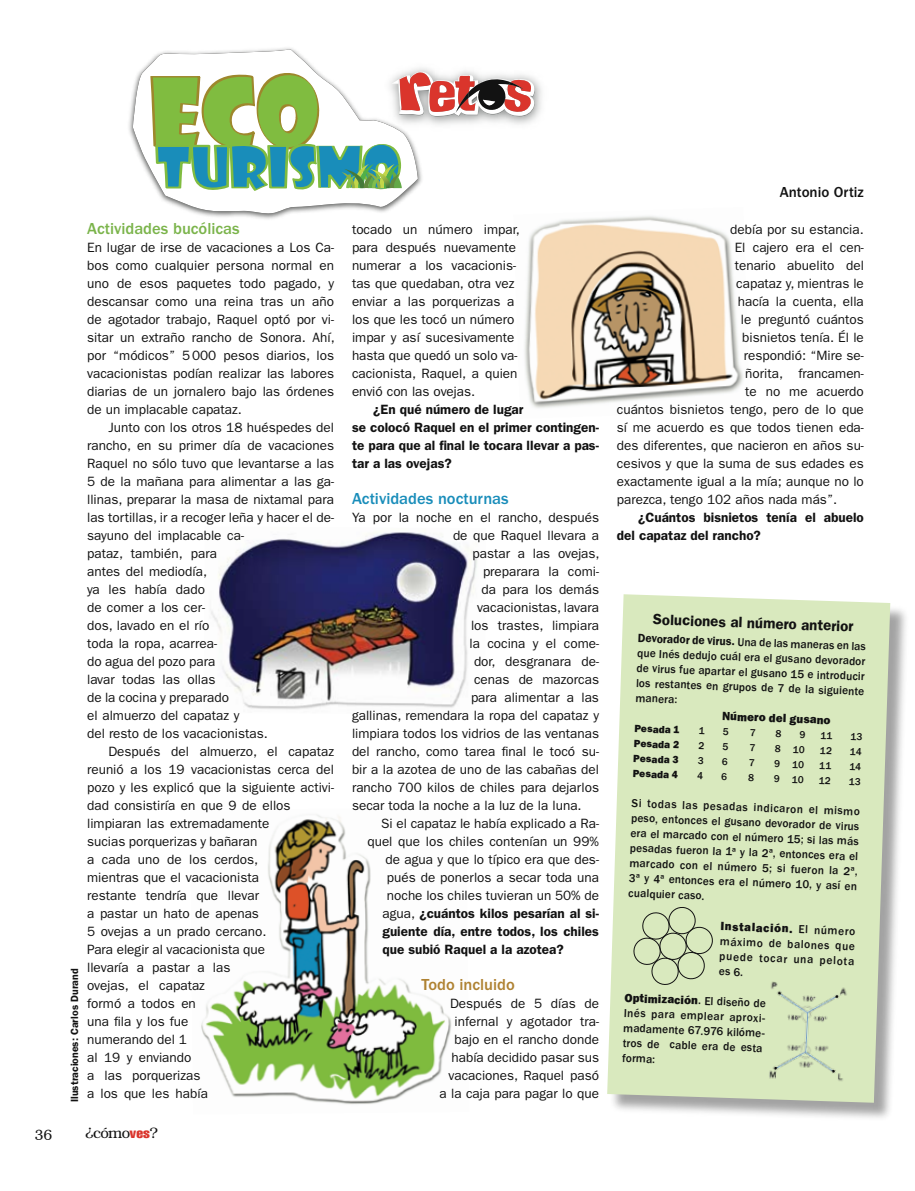
<style>
.page{position:relative;width:915px;height:1191px;background:#fff}
.page>*{position:absolute;margin:0;border:0;box-sizing:border-box;transform-origin:0 0}
.t1{font:500 16.5px "ITC Franklin Gothic Std";color:#7bb44b}
.t2{font:500 16.5px "ITC Franklin Gothic Std";color:#198dba}
.t3{font:500 16.5px "ITC Franklin Gothic Std";color:#af8232}
.t4{font:600 15px "ITC Franklin Gothic Std";color:#121212}
.t5{font:500 15px "ITC Franklin Gothic Std";color:#121212}
.t6{font:300 15px "Bookman Std";color:#121212}
.t7{font:300 15px "Bookman";color:#121212;scale:.95 1}
.t8{font:13.5px/18px "ITC Franklin Gothic Std";color:#121212}
.t9{font:600 13.5px/18px "ITC Franklin Gothic Std";color:#121212}
.t10{font:500 12px/15px "ITC Franklin Gothic Std";color:#121212;text-align:justify;scale:.95 1}
.t11{font:12px "ITC Franklin Gothic Std Hvy";color:#121212;scale:.95 1}
.t12{font:10.5px "ITC Franklin Gothic Std Hvy";color:#121212;scale:.95 1}
.t13{font:600 10.5px "ITC Franklin Gothic Std";color:#121212}
.s1{font-family:"Helvetica";font-weight:400;font-stretch:extra-condensed;font-size:12.9px;color:#da352c}
.s2{font-weight:400}
.s3{font-weight:600}
.s4{font-family:"ITC Franklin Gothic Std";font-weight:500}
</style>
<div class="page">
<img style="left:524px;top:216px;width:219px;height:192px">
<img style="left:211px;top:532px;width:266px;height:178px">
<img style="left:201px;top:814px;width:251px;height:291px">
<img style="left:425px;top:68px;width:117px;height:50px">
<div style="left:608px;top:595px;width:301px;height:527px;background:#121212;opacity:.39"></div>
<svg style="left:607px;top:594px;width:282px;height:508px;fill:#d9e9be"></svg>
<svg style="left:632px;top:905px;width:82px;height:81px"></svg>
<img style="left:762px;top:977px;width:92px;height:111px">
<img style="left:129px;top:48px;width:296px;height:171px">
<svg style="left:133px;top:50px;width:285px;height:164px"></svg>
<svg style="left:150px;top:71px;width:386px;height:122px"></svg>
<div style="left:631px;top:727px;width:240px;height:58px;background:#d9e9be"></div>
<p class="t13" style="left:68px;top:1102px;width:135px;rotate:-90deg">Ilustraciones: Carlos Durand</p>
<p class="t1" style="left:87px;top:219px;width:154px">Actividades bucólicas</p>
<p class="t8" style="left:87px;top:239px;width:249px;text-align:justify">En lugar de irse de vacaciones a Los Ca&shy;bos como cualquier persona normal en uno de esos paquetes todo pagado, y descansar como una reina tras un año de agotador trabajo, Raquel optó por vi&shy;sitar un extraño rancho de Sonora. Ahí, por “módicos” 5000 pesos diarios, los vacacionistas podían realizar las labores diarias de un jornalero bajo las órdenes de un implacable capataz.</p>
<p class="t8" style="left:87px;top:419px;width:248px;text-indent:21px">Junto con los otros 18 huéspedes del rancho, en su primer día de vacaciones<br>Raquel no sólo tuvo que levantarse a las<br>5 de la mañana para alimentar a las ga&shy;llinas, preparar la masa de nixtamal para las tortillas, ir a recoger leña y hacer el de&shy;sayuno del implacable ca-<br>pataz, también, para<br>antes del mediodía,<br>ya les había dado<br>de comer a los cer-<br>dos, lavado en el río<br>toda la ropa, acarrea-<br>do agua del pozo para<br>lavar todas las ollas<br>de la cocina y preparado<br>el almuerzo del capataz y<br>del resto de los vacacionistas.</p>
<p class="t8" style="left:87px;top:743px;width:248px;text-indent:21px">Después del almuerzo, el capataz reunió a los 19 vacacionistas cerca del pozo y les explicó que la siguiente activi&shy;dad consistiría en que 9 de ellos limpiaran las extremadamente<br>sucias porquerizas y bañaran<br>a cada uno de los cerdos,<br>mientras que el vacacionista<br>restante tendría que llevar<br>a pastar un hato de apenas<br>5 ovejas a un prado cercano.<br>Para elegir al vacacionista que<br>llevaría a pastar a las<br>ovejas, el capataz<br>formó a todos en<br>una fila y los fue<br>numerando del 1<br>al 19 y enviando<br>a las porquerizas<br>a los que les había</p>
<p class="t7" style="left:35px;top:1125px;width:20px">36</p>
<p class="t6" style="left:86px;top:1124px;width:74px">¿cómo<span class="s1">ves</span>?</p>
<p class="t8" style="left:352px;top:221px;width:169px">tocado un número impar, para después nuevamente numerar a los vacacionis&shy;tas que quedaban, otra vez enviar a las porquerizas a los que les tocó un número impar y así sucesivamente hasta que quedó un solo va&shy;cacionista, Raquel, a quien envió con las ovejas.</p>
<p class="t9" style="left:352px;top:400px;width:248px;text-indent:21px">¿En qué número de lugar<br>se colocó Raquel en el primer contingen&shy;te para que al final le tocara llevar a pas&shy;tar a las ovejas?</p>
<p class="t2" style="left:352px;top:489px;width:158px">Actividades nocturnas</p>
<p class="t8" style="left:352px;top:509px;width:248px">Ya por la noche en el rancho, después</p>
<p class="t8" style="left:453px;top:527px;width:147px">de que Raquel llevara a</p>
<p class="t8" style="left:472px;top:545px;width:129px">pastar a las ovejas,</p>
<p class="t8" style="left:483px;top:563px;width:117px">preparara la comi-</p>
<p class="t8" style="left:481px;top:581px;width:119px">da para los demás</p>
<p class="t8" style="left:477px;top:599px;width:123px">vacacionistas, lavara</p>
<p class="t8" style="left:471px;top:617px;width:129px">los trastes, limpiara</p>
<p class="t8" style="left:469px;top:635px;width:131px">la cocina y el come-</p>
<p class="t8" style="left:474px;top:653px;width:126px">dor, desgranara de-</p>
<p class="t8" style="left:474px;top:671px;width:126px">cenas de mazorcas</p>
<p class="t8" style="left:471px;top:689px;width:129px">para alimentar a las</p>
<p class="t8" style="left:352px;top:707px;width:248px">gallinas, remendara la ropa del capataz y</p>
<p class="t8" style="left:352px;top:725px;width:248px">limpiara todos los vidrios de las ventanas</p>
<p class="t8" style="left:352px;top:743px;width:248px">del rancho, como tarea final le tocó su-</p>
<p class="t8" style="left:352px;top:761px;width:248px">bir a la azotea de uno de las cabañas del</p>
<p class="t8" style="left:352px;top:779px;width:248px">rancho 700 kilos de chiles para dejarlos</p>
<p class="t8" style="left:352px;top:797px;width:231px">secar toda la noche a la luz de la luna.</p>
<p class="t8" style="left:381px;top:815px;width:219px">Si el capataz le había explicado a Ra-</p>
<p class="t8" style="left:367px;top:833px;width:233px">quel que los chiles contenían un 99%</p>
<p class="t8" style="left:385px;top:851px;width:215px">de agua y que lo típico era que des-</p>
<p class="t8" style="left:387px;top:869px;width:213px">pués de ponerlos a secar toda una</p>
<p class="t8" style="left:387px;top:887px;width:213px">noche los chiles tuvieran un 50% de</p>
<p class="t9" style="left:382px;top:904px;width:218px"><span class="s2">agua,</span> ¿cuántos kilos pesarían al si-</p>
<p class="t9" style="left:382px;top:922px;width:218px">guiente día, entre todos, los chiles</p>
<p class="t9" style="left:382px;top:940px;width:183px">que subió Raquel a la azotea?</p>
<p class="t3" style="left:421px;top:975px;width:95px">Todo incluido</p>
<p class="t8" style="left:439px;top:995px;width:161px;text-align:right">Después de 5 días de infernal y agotador tra&shy;bajo en el rancho donde había decidido pasar sus vacaciones, Raquel pasó a la caja para pagar lo que</p>
<p class="t5" style="left:779px;top:184px;width:86px">Antonio Ortiz</p>
<p class="t8" style="left:730px;top:221px;width:135px">debía por su estancia.</p>
<p class="t8" style="left:734px;top:239px;width:131px">El cajero era el cen-</p>
<p class="t8" style="left:734px;top:257px;width:131px">tenario abuelito del</p>
<p class="t8" style="left:736px;top:275px;width:129px">capataz y, mientras le</p>
<p class="t8" style="left:737px;top:293px;width:128px">hacía la cuenta, ella</p>
<p class="t8" style="left:740px;top:311px;width:125px">le preguntó cuántos</p>
<p class="t8" style="left:742px;top:329px;width:123px">bisnietos tenía. Él le</p>
<p class="t8" style="left:743px;top:347px;width:122px">respondió: “Mire se-</p>
<p class="t8" style="left:745px;top:365px;width:120px">ñorita, francamen-</p>
<p class="t8" style="left:745px;top:383px;width:120px">te no me acuerdo</p>
<p class="t8" style="left:616px;top:401px;width:248px">cuántos bisnietos tengo, pero de lo que</p>
<p class="t8" style="left:616px;top:419px;width:248px">sí me acuerdo es que todos tienen eda-</p>
<p class="t8" style="left:616px;top:437px;width:248px">des diferentes, que nacieron en años su-</p>
<p class="t8" style="left:616px;top:455px;width:248px">cesivos y que la suma de sus edades es</p>
<p class="t8" style="left:616px;top:473px;width:248px">exactamente igual a la mía; aunque no lo</p>
<p class="t8" style="left:616px;top:491px;width:222px">parezca, tengo 102 años nada más”.</p>
<p class="t9" style="left:616px;top:508px;width:248px;text-indent:21px">¿Cuántos bisnietos tenía el abuelo del capataz del rancho?</p>
<p class="t4" style="left:653px;top:610px;width:202px;rotate:2deg">Soluciones al número anterior</p>
<p class="t10" style="left:637px;top:631px;width:242px;rotate:2deg"><span class="s3">Devorador de virus.</span> Una de las maneras en las que Inés dedujo cuál era el gusano devorador de virus fue apartar el gusano 15 e introducir los restantes en grupos de 7 de la siguiente manera:</p>
<p class="t11" style="left:722px;top:709px;width:115px;rotate:2deg">Número del gusano</p>
<p class="t12" style="left:634px;top:722px;width:49px;rotate:2deg">Pesada 1</p>
<p class="t12" style="left:634px;top:737px;width:49px;rotate:2deg">Pesada 2</p>
<p class="t12" style="left:633px;top:752px;width:49px;rotate:2deg">Pesada 3</p>
<p class="t12" style="left:632px;top:767px;width:49px;rotate:2deg">Pesada 4</p>
<p class="t10" style="left:631px;top:795px;width:242px;rotate:2deg">Si todas las pesadas indicaron el mismo peso, entonces el gusano devorador de virus era el marcado con el número 15; si las más pesadas fueron la 1ª y la 2ª, entonces era el marcado con el número 5; si fueron la 2ª, 3ª y 4ª entonces era el número 10, y así en cualquier caso.</p>
<p class="t11" style="left:720px;top:919px;width:143px;rotate:2deg">Instalación. <span class="s4">El número</span></p>
<p class="t10" style="left:720px;top:934px;width:144px;rotate:2deg">máximo de balones que puede tocar una pelota es 6.</p>
<p class="t11" style="left:624px;top:990px;width:150px;rotate:2deg">Optimización<span class="s4">. El diseño de</span></p>
<p class="t10" style="left:624px;top:1005px;width:154px;text-align:left;rotate:2deg">Inés para emplear aproxi&shy;madamente 67.976 kilóme&shy;tros de cable era de esta forma:</p>
</div>
